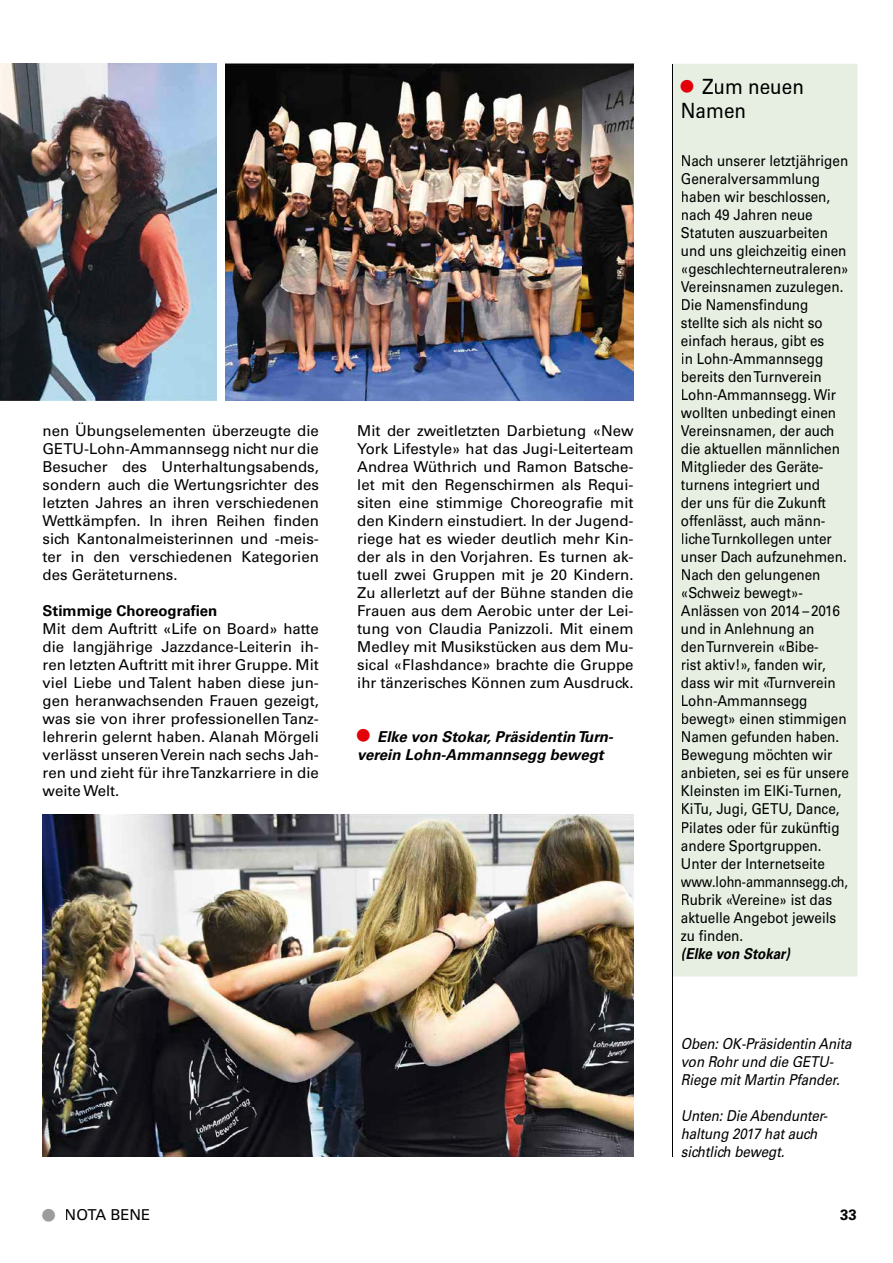
<style>
.page{position:relative;width:893px;height:1263px;background:#fff}
.page>*{position:absolute;margin:0;border:0;box-sizing:border-box;transform-origin:0 0}
.t1{font:21px/24px "Univers LT Std";color:#000;scale:.9 1}
.t2{font:15px/18px "Univers LT Std";color:#000;text-align:justify}
.t3{font:15px/18px "Univers LT Std";color:#000;scale:.9 1}
.t4{font:italic 15px/18px "Univers LT Std";letter-spacing:-.005em;color:#000;scale:.89 1}
.t5{font:italic 700 15px/18px "Univers LT Std";color:#000}
.t6{font:700 15px "Univers LT Std";color:#000}
.t7{font:italic 700 15px "Univers LT Std";color:#000;scale:.9 1}
.s1{font-weight:400;font-style:normal;font-size:35.25px;color:#e30009}
.s2{font-size:35.25px;color:#e30009}
.s3{font-size:35.25px;color:#9c9c9c}
</style>
<div class="page">
<div style="left:673px;top:64px;width:184px;height:912px;background:#e6efe1"></div>
<div style="left:703px;top:78px;width:10px;height:16px;background:#e6efe1"></div>
<div style="left:715px;top:83px;width:89px;height:11px;background:#e6efe1"></div>
<div style="left:683px;top:102px;width:11px;height:16px;background:#e6efe1"></div>
<div style="left:697px;top:107px;width:47px;height:11px;background:#e6efe1"></div>
<div style="left:682px;top:156px;width:166px;height:13px;background:#e6efe1"></div>
<div style="left:682px;top:173px;width:138px;height:14px;background:#e6efe1"></div>
<div style="left:682px;top:192px;width:148px;height:12px;background:#e6efe1"></div>
<div style="left:682px;top:210px;width:131px;height:11px;background:#e6efe1"></div>
<div style="left:682px;top:227px;width:146px;height:12px;background:#e6efe1"></div>
<div style="left:682px;top:246px;width:164px;height:13px;background:#e6efe1"></div>
<div style="left:682px;top:264px;width:167px;height:13px;background:#e6efe1"></div>
<div style="left:681px;top:282px;width:162px;height:13px;background:#e6efe1"></div>
<div style="left:682px;top:299px;width:126px;height:14px;background:#e6efe1"></div>
<div style="left:681px;top:318px;width:142px;height:11px;background:#e6efe1"></div>
<div style="left:682px;top:335px;width:142px;height:14px;background:#e6efe1"></div>
<div style="left:682px;top:354px;width:141px;height:13px;background:#e6efe1"></div>
<div style="left:682px;top:372px;width:140px;height:11px;background:#e6efe1"></div>
<div style="left:682px;top:390px;width:154px;height:13px;background:#e6efe1"></div>
<div style="left:681px;top:408px;width:155px;height:13px;background:#e6efe1"></div>
<div style="left:681px;top:426px;width:153px;height:12px;background:#e6efe1"></div>
<div style="left:682px;top:443px;width:158px;height:12px;background:#e6efe1"></div>
<div style="left:682px;top:461px;width:141px;height:14px;background:#e6efe1"></div>
<div style="left:681px;top:480px;width:139px;height:13px;background:#e6efe1"></div>
<div style="left:682px;top:497px;width:144px;height:12px;background:#e6efe1"></div>
<div style="left:682px;top:515px;width:143px;height:13px;background:#e6efe1"></div>
<div style="left:682px;top:533px;width:150px;height:14px;background:#e6efe1"></div>
<div style="left:682px;top:551px;width:165px;height:12px;background:#e6efe1"></div>
<div style="left:682px;top:570px;width:138px;height:13px;background:#e6efe1"></div>
<div style="left:682px;top:587px;width:120px;height:14px;background:#e6efe1"></div>
<div style="left:681px;top:606px;width:159px;height:11px;background:#e6efe1"></div>
<div style="left:682px;top:624px;width:132px;height:13px;background:#e6efe1"></div>
<div style="left:682px;top:642px;width:136px;height:11px;background:#e6efe1"></div>
<div style="left:682px;top:659px;width:144px;height:13px;background:#e6efe1"></div>
<div style="left:682px;top:678px;width:154px;height:11px;background:#e6efe1"></div>
<div style="left:682px;top:696px;width:125px;height:13px;background:#e6efe1"></div>
<div style="left:682px;top:714px;width:165px;height:13px;background:#e6efe1"></div>
<div style="left:682px;top:731px;width:157px;height:14px;background:#e6efe1"></div>
<div style="left:682px;top:750px;width:150px;height:13px;background:#e6efe1"></div>
<div style="left:682px;top:767px;width:167px;height:13px;background:#e6efe1"></div>
<div style="left:682px;top:786px;width:160px;height:12px;background:#e6efe1"></div>
<div style="left:682px;top:803px;width:158px;height:14px;background:#e6efe1"></div>
<div style="left:682px;top:821px;width:158px;height:14px;background:#e6efe1"></div>
<div style="left:682px;top:839px;width:140px;height:14px;background:#e6efe1"></div>
<div style="left:681px;top:858px;width:144px;height:11px;background:#e6efe1"></div>
<div style="left:681px;top:876px;width:166px;height:13px;background:#e6efe1"></div>
<div style="left:682px;top:893px;width:150px;height:12px;background:#e6efe1"></div>
<div style="left:682px;top:911px;width:154px;height:14px;background:#e6efe1"></div>
<div style="left:681px;top:929px;width:62px;height:12px;background:#e6efe1"></div>
<div style="left:682px;top:947px;width:108px;height:13px;background:#e6efe1"></div>
<img style="left:225px;top:64px;width:409px;height:336px">
<img style="left:43px;top:814px;width:591px;height:342px">
<hr style="left:672px;top:976px;width:1px;height:180px;background:#000">
<hr style="left:672px;top:64px;width:1px;height:912px;background:#000">
<img style="left:0;top:64px;width:217px;height:336px">
<p class="t2" style="left:43px;top:422px;width:278px">nen Übungselementen überzeugte die GETU- Lohn-Ammannsegg nicht nur die Besucher des Unterhaltungsabends, sondern auch die Wertungsrichter des letzten Jahres an ihren verschiedenen Wettkämpfen. In ihren Reihen finden sich Kantonalmeisterinnen und -meis&shy;ter in den verschiedenen Kategorien des Geräteturnens.</p>
<p class="t6" style="left:43px;top:602px;width:176px">Stimmige Choreografien</p>
<p class="t2" style="left:43px;top:620px;width:278px">Mit dem Auftritt «Life on Board» hatte die langjährige Jazzdance-Leiterin ih&shy;ren letzten Auftritt mit ihrer Gruppe. Mit viel Liebe und Talent haben diese jun&shy;gen heranwachsenden Frauen gezeigt, was sie von ihrer professionellen Tanz&shy;lehrerin gelernt haben. Alanah Mörgeli verlässt unseren Verein nach sechs Jah&shy;ren und zieht für ihre Tanzkarriere in die weite Welt.</p>
<p class="t2" style="left:357px;top:422px;width:278px">Mit der zweitletzten Darbietung «New York Lifestyle» hat das Jugi-Leiterteam Andrea Wüthrich und Ramon Batsche&shy;let mit den Regenschirmen als Requi&shy;siten eine stimmige Choreografie mit den Kindern einstudiert. In der Jugend&shy;riege hat es wieder deutlich mehr Kin&shy;der als in den Vorjahren. Es turnen ak&shy;tuell zwei Gruppen mit je 20 Kindern.<br>Zu allerletzt auf der Bühne standen die Frauen aus dem Aerobic unter der Lei&shy;tung von Claudia Panizzoli. Mit einem Medley mit Musikstücken aus dem Mu&shy;sical «Flashdance» brachte die Gruppe ihr tänzerisches Können zum Ausdruck.</p>
<p class="t5" style="left:357px;top:728px;width:258px"><span class="s1">•</span> Elke von Stokar, Präsidentin Turn&shy;verein Lohn-Ammannsegg bewegt</p>
<h1 class="t1" style="left:681px;top:74px;width:138px"><span class="s2">•</span> Zum neuen<br>Namen</h1>
<p class="t3" style="left:681px;top:152px;width:188px">Nach unserer letztjährigen<br>Generalversammlung haben wir beschlossen, nach 49 Jahren neue<br>Statuten auszuarbeiten und uns gleichzeitig einen «geschlechterneutraleren»<br>Vereinsnamen zuzulegen.<br>Die Namensfindung stellte sich als nicht so einfach heraus, gibt es<br>in Lohn-Ammannsegg bereits den Turnverein<br>Lohn- Ammannsegg. Wir wollten unbedingt einen<br>Vereinsnamen, der auch die aktuellen männlichen<br>Mitglieder des Geräte&shy;turnens integriert und<br>der uns für die Zukunft offenlässt, auch männ&shy;liche Turnkollegen unter unser Dach aufzunehmen.<br>Nach den gelungenen «Schweiz bewegt»-<br>Anlässen von 2014 – 2016 und in Anlehnung an<br>den Turnverein «Bibe-<br>rist aktiv!», fanden wir, dass wir mit «Turnverein<br>Lohn-Ammannsegg bewegt» einen stimmigen<br>Namen gefunden haben.<br>Bewegung möchten wir anbieten, sei es für unsere<br>Kleinsten im ElKi-Turnen,<br>KiTu, Jugi, GETU, Dance,<br>Pilates oder für zukünftig andere Sportgruppen.<br>Unter der Internetseite www.lohn-ammannsegg.ch,<br>Rubrik «Vereine» ist das aktuelle Angebot jeweils zu finden.</p>
<p class="t7" style="left:681px;top:944px;width:123px">(Elke von Stokar)</p>
<p class="t4" style="left:681px;top:1034px;width:194px">Oben: OK-Präsidentin Anita von Rohr und die GETU-<br>Riege mit Martin Pfander.</p>
<p class="t4" style="left:681px;top:1106px;width:166px">Unten: Die Abendunter&shy;haltung 2017 hat auch sichtlich bewegt.</p>
<p class="t2" style="left:43px;top:1206px;width:109px"><span class="s3">•</span> NOTA BENE</p>
<p class="t6" style="left:840px;top:1206px;width:18px">33</p>
</div>
